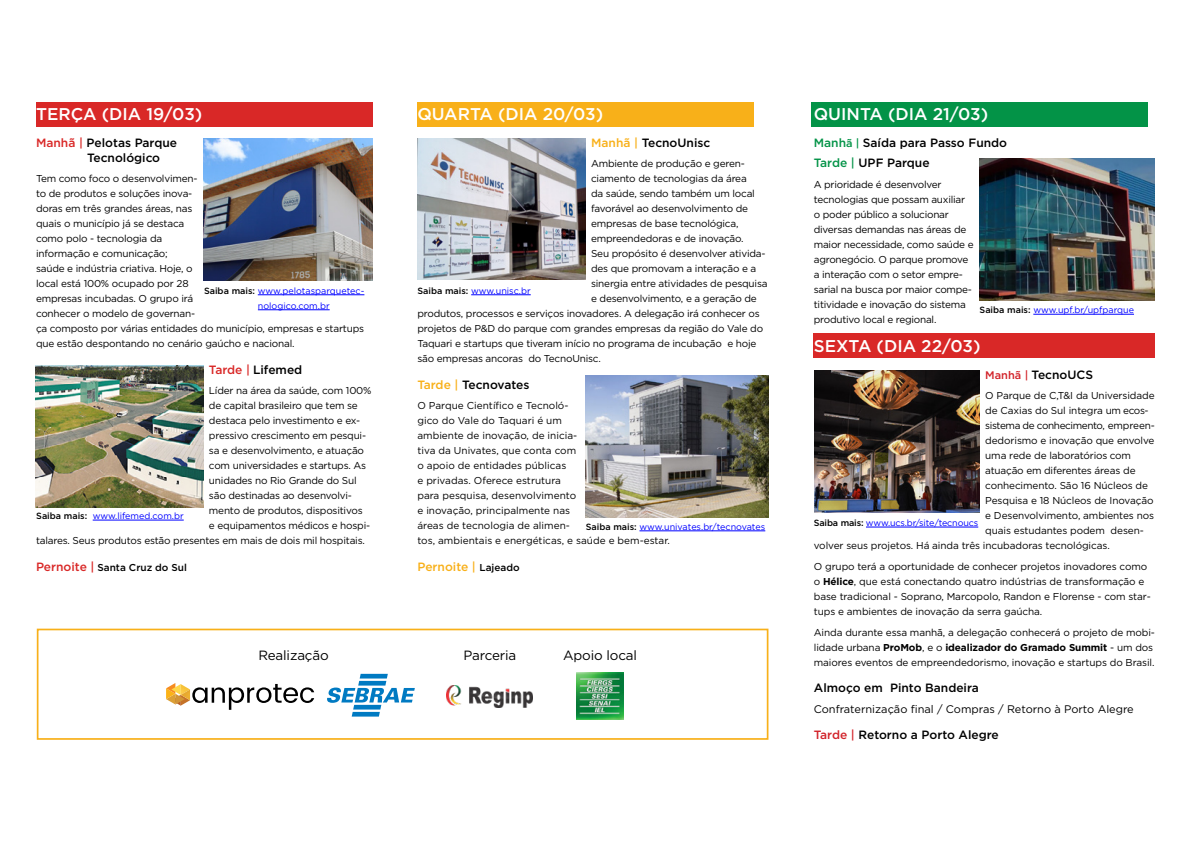
<style>
.page{position:relative;width:1191px;height:842px;background:#fff}
.page>*{position:absolute;margin:0;border:0;box-sizing:border-box;transform-origin:0 0}
.t1{font:500 17px "Gotham";color:#fff}
.t2{font:13.4px "Gotham";letter-spacing:-.01em;color:#000}
.t3{font:500 12px/15px "Gotham";color:#000}
.t4{font:500 12px "Gotham";color:#f8b019}
.t5{font:11px "Gotham";color:#000}
.t6{font:10px/15px "Gotham";letter-spacing:-.02em;color:#000}
.t7{font:10px/15px "Gotham";color:#000}
.t8{font:10px "Gotham";letter-spacing:-.04em;color:#000}
.t9{font:500 10px "Gotham";color:#000}
.t10{font:9px/15px "Gotham";color:#00f}
.s1{color:#f8b019}
.s2{font-size:10px;color:#000}
.s3{color:#039347}
.s4{font-size:11px;color:#039347}
.s5{font-size:11px;color:#d2232a}
.s6{font-weight:700}
.s7{color:#d2232a}
.s8{color:#d92827}
.s9{font-size:12px;color:#d92827}
.s10{font-weight:500;color:#000}
</style>
<div class="page">
<div style="left:36px;top:102px;width:336px;height:25px;background:#d92827"></div>
<div style="left:417px;top:102px;width:336px;height:25px;background:#f8b019"></div>
<div style="left:811px;top:102px;width:336px;height:25px;background:#039347"></div>
<div style="left:813px;top:333px;width:342px;height:25px;background:#d92827"></div>
<img style="left:203px;top:138px;width:169px;height:142px">
<img style="left:35px;top:365px;width:168px;height:142px">
<img style="left:417px;top:138px;width:168px;height:142px">
<img style="left:585px;top:376px;width:183px;height:142px">
<hr style="left:258px;top:295px;width:106px;height:1px;background:#00f">
<hr style="left:258px;top:310px;width:72px;height:1px;background:#00f">
<hr style="left:93px;top:520px;width:91px;height:1px;background:#00f">
<hr style="left:471px;top:295px;width:60px;height:1px;background:#00f">
<img style="left:979px;top:159px;width:176px;height:141px">
<img style="left:814px;top:371px;width:165px;height:142px">
<hr style="left:639px;top:531px;width:126px;height:1px;background:#00f">
<hr style="left:866px;top:527px;width:112px;height:1px;background:#00f">
<hr style="left:1033px;top:314px;width:101px;height:1px;background:#00f">
<div style="left:37px;top:629px;width:731px;height:111px;border:2px solid #f8b019"></div>
<svg style="left:166px;top:683px;width:148px;height:27px"></svg>
<svg style="left:327px;top:674px;width:88px;height:43px"></svg>
<img style="left:447px;top:686px;width:86px;height:21px">
<img style="left:576px;top:672px;width:47px;height:47px">
<h1 class="t1" style="left:417px;top:103px;width:187px">QUARTA (DIA 20/03)</h1>
<p class="t3" style="left:591px;top:135px;width:121px"><span class="s1">Manhã |</span> TecnoUnisc</p>
<p class="t6" style="left:591px;top:156px;width:155px">Ambiente de produção e geren-</p>
<p class="t6" style="left:591px;top:171px;width:157px">ciamento de tecnologias da área</p>
<p class="t6" style="left:591px;top:186px;width:165px">da saúde, sendo também um local</p>
<p class="t6" style="left:591px;top:201px;width:158px">favorável ao desenvolvimento de</p>
<p class="t6" style="left:591px;top:216px;width:149px">empresas de base tecnológica,</p>
<p class="t6" style="left:591px;top:231px;width:154px">empreendedoras e de inovação.</p>
<p class="t6" style="left:591px;top:246px;width:176px">Seu propósito é desenvolver ativida-</p>
<p class="t6" style="left:591px;top:261px;width:167px">des que promovam a interação e a</p>
<p class="t6" style="left:591px;top:276px;width:178px">sinergia entre atividades de pesquisa</p>
<p class="t6" style="left:591px;top:291px;width:167px">e desenvolvimento, e a geração de</p>
<p class="t6" style="left:417px;top:306px;width:344px">produtos, processos e serviços inovadores. A delegação irá conhecer os</p>
<p class="t6" style="left:417px;top:321px;width:347px">projetos de P&amp;D do parque com grandes empresas da região do Vale do</p>
<p class="t6" style="left:417px;top:336px;width:340px">Taquari e startups que tiveram início no programa de incubação e hoje</p>
<p class="t6" style="left:417px;top:351px;width:185px">são empresas ancoras do TecnoUnisc.</p>
<p class="t3" style="left:417px;top:377px;width:113px"><span class="s1">Tarde |</span> Tecnovates</p>
<p class="t7" style="left:417px;top:398px;width:254px">O Parque Científico e Tecnoló-<br>gico do Vale do Taquari é um<br>ambiente de inovação, de inicia-<br>tiva da Univates, que conta com<br>o apoio de entidades públicas<br>e privadas. Oferece estrutura<br>para pesquisa, desenvolvimento<br>e inovação, principalmente nas<br>áreas de tecnologia de alimen-<br>tos, ambientais e energéticas, e saúde e bem-estar.</p>
<p class="t4" style="left:417px;top:558px;width:104px">Pernoite | <span class="s2">Lajeado</span></p>
<h1 class="t1" style="left:814px;top:103px;width:176px">QUINTA (DIA 21/03)</h1>
<p class="t3" style="left:814px;top:132px;width:195px;line-height:20.7px"><span class="s3">Manh</span><span class="s4">ã |</span> Saída para Passo Fundo<br><span class="s3">Tarde |</span> UPF Parque</p>
<p class="t6" style="left:814px;top:177px;width:161px">A prioridade é desenvolver tecnologias que possam auxiliar o poder público a solucionar diversas demandas nas áreas de maior necessidade, como saúde e agronegócio. O parque promove a interação com o setor empre&shy;sarial na busca por maior compe&shy;titividade e inovação do sistema produtivo local e regional.</p>
<h1 class="t1" style="left:814px;top:335px;width:168px">SEXTA (DIA 22/03)</h1>
<p class="t3" style="left:985px;top:367px;width:109px"><span class="s5">Manhã |</span> TecnoUCS</p>
<p class="t6" style="left:985px;top:388px;width:171px">O Parque de C,T&amp;I da Universidade</p>
<p class="t6" style="left:985px;top:403px;width:165px">de Caxias do Sul integra um ecos-</p>
<p class="t8" style="left:985px;top:419px;width:171px">sistema de conhecimento, empreen-</p>
<p class="t6" style="left:985px;top:433px;width:171px">dedorismo e inovação que envolve</p>
<p class="t6" style="left:985px;top:448px;width:147px">uma rede de laboratórios com</p>
<p class="t6" style="left:985px;top:463px;width:152px">atuação em diferentes áreas de</p>
<p class="t6" style="left:985px;top:478px;width:164px">conhecimento. São 16 Núcleos de</p>
<p class="t6" style="left:985px;top:493px;width:170px">Pesquisa e 18 Núcleos de Inovação</p>
<p class="t6" style="left:985px;top:508px;width:170px">e Desenvolvimento, ambientes nos</p>
<p class="t6" style="left:985px;top:523px;width:160px">quais estudantes podem desen-</p>
<p class="t6" style="left:814px;top:538px;width:297px">volver seus projetos. Há ainda três incubadoras tecnológicas.</p>
<p class="t6" style="left:814px;top:559px;width:338px">O grupo terá a oportunidade de conhecer projetos inovadores como o <span class="s6">Hélice</span>, que está conectando quatro indústrias de transformação e base tradicional - Soprano, Marcopolo, Randon e Florense - com star&shy;tups e ambientes de inovação da serra gaúcha.</p>
<p class="t6" style="left:814px;top:624px;width:342px">Ainda durante essa manhã, a delegação conhecerá o projeto de mobi&shy;lidade urbana <span class="s6">ProMob</span>, e o <span class="s6">idealizador do Gramado Summit</span> - um dos maiores eventos de empreendedorismo, inovação e startups do Brasil.</p>
<p class="t3" style="left:814px;top:680px;width:166px">Almoço em Pinto Bandeira</p>
<p class="t5" style="left:814px;top:702px;width:321px">Confraternização final / Compras / Retorno à Porto Alegre</p>
<p class="t3" style="left:814px;top:727px;width:186px"><span class="s7">Tarde |</span> Retorno a Porto Alegre</p>
<h1 class="t1" style="left:36px;top:103px;width:168px">TERÇA (DIA 19/03)</h1>
<p class="t3" style="left:87px;top:135px;width:92px;text-indent:-51px"><span class="s8">Manhã |</span> Pelotas Parque<br>Tecnológico</p>
<p class="t6" style="left:36px;top:171px;width:330px">Tem como foco o desenvolvimen-<br>to de produtos e soluções inova-<br>doras em três grandes áreas, nas<br>quais o município já se destaca<br>como polo - tecnologia da<br>informação e comunicação;<br>saúde e indústria criativa. Hoje, o<br>local está 100% ocupado por 28<br>empresas incubadas. O grupo irá<br>conhecer o modelo de governan-<br>ça composto por várias entidades do município, empresas e startups que estão despontando no cenário gaúcho e nacional.</p>
<p class="t3" style="left:209px;top:362px;width:95px"><span class="s8">Tarde |</span> Lifemed</p>
<p class="t6" style="left:209px;top:383px;width:164px">Líder na área da saúde, com 100%</p>
<p class="t6" style="left:209px;top:398px;width:150px">de capital brasileiro que tem se</p>
<p class="t6" style="left:209px;top:413px;width:153px">destaca pelo investimento e ex-</p>
<p class="t6" style="left:209px;top:428px;width:159px">pressivo crescimento em pesqui-</p>
<p class="t6" style="left:209px;top:443px;width:157px">sa e desenvolvimento, e atuação</p>
<p class="t6" style="left:209px;top:458px;width:159px">com universidades e startups. As</p>
<p class="t6" style="left:209px;top:473px;width:149px">unidades no Rio Grande do Sul</p>
<p class="t6" style="left:209px;top:488px;width:145px">são destinadas ao desenvolvi-</p>
<p class="t6" style="left:209px;top:503px;width:155px">mento de produtos, dispositivos</p>
<p class="t6" style="left:209px;top:518px;width:163px">e equipamentos médicos e hospi-</p>
<p class="t6" style="left:36px;top:533px;width:330px">talares. Seus produtos estão presentes em mais de dois mil hospitais.</p>
<p class="t9" style="left:36px;top:560px;width:152px"><span class="s9">Pernoite |</span> Santa Cruz do Sul</p>
<p class="t10" style="left:258px;top:283px;width:108px;text-indent:-54px"><span class="s10">Saiba mais:</span> www.pelotasparquetec&shy;nologico.com.br</p>
<p class="t10" style="left:417px;top:283px;width:115px"><span class="s10">Saiba mais:</span> www.unisc.br</p>
<p class="t10" style="left:979px;top:302px;width:156px"><span class="s10">Saiba mais:</span> www.upf.br/upfparque</p>
<p class="t10" style="left:36px;top:508px;width:149px"><span class="s10">Saiba mais:</span> www.lifemed.com.br</p>
<p class="t10" style="left:586px;top:519px;width:181px"><span class="s10">Saiba mais:</span> www.univates.br/tecnovates</p>
<p class="t10" style="left:814px;top:515px;width:166px"><span class="s10">Saiba mais:</span> www.ucs.br/site/tecnoucs</p>
<h2 class="t2" style="left:258px;top:647px;width:72px">Realização</h2>
<h2 class="t2" style="left:463px;top:647px;width:54px">Parceria</h2>
<h2 class="t2" style="left:563px;top:647px;width:76px">Apoio local</h2>
</div>
